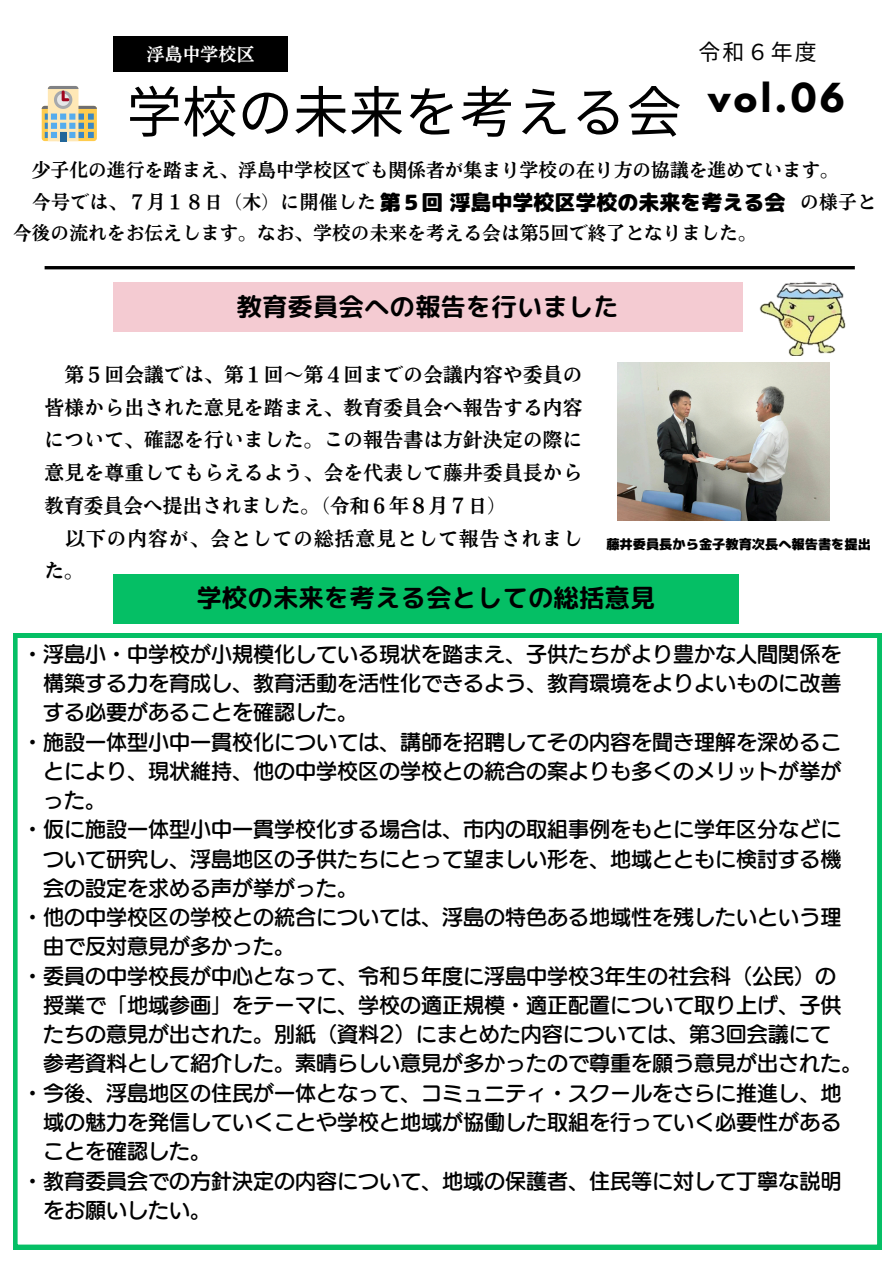
<style>
.page{position:relative;width:894px;height:1264px;background:#fff}
.page>*{position:absolute;margin:0;border:0;box-sizing:border-box;transform-origin:0 0}
.t1{font:55.5px "Noto Sans CJ Ksc";color:#000}
.t2{font:700 35.4px "League Spartan";color:#000}
.t3{font:25.5px "rounded mplus 1 p bold";color:#000}
.t4{font:21.9px "Noto Sans CJ Ksc";color:#000}
.t5{font:21px "Canva UD Marugo Large Pr 6 N DB";color:#000}
.t6{font:21px "rounded mplus 1 p black";color:#000}
.t7{font:19.65px "Nud Motoya Mincho Std W6";letter-spacing:.015em;color:#000}
.t8{font:19.65px "Nud Motoya Mincho Std W6";letter-spacing:.055em;color:#000}
.t9{font:18.75px/31.5px "Nud Motoya Mincho Std W6";color:#000}
.t10{font:18px "Nud Motoya Mincho Std W6";color:#fff}
.t11{font:13.2px "rounded mplus 1 p black";color:#000}
</style>
<div class="page">
<div style="left:113px;top:37px;width:174px;height:35px;background:#000"></div>
<hr style="left:45px;top:266px;width:809px;height:3px;background:#000">
<svg style="left:42px;top:86px;width:55px;height:55px"></svg>
<img style="left:759px;top:282px;width:87px;height:73px">
<div style="left:113px;top:282px;width:629px;height:49px;background:#f4cbd2"></div>
<div style="left:113px;top:573px;width:625px;height:50px;background:#05bf65"></div>
<svg style="left:13px;top:633px;width:867px;height:615px"></svg>
<img style="left:617px;top:362px;width:212px;height:159px">
<p class="t10" style="left:146px;top:45px;width:110px">浮島中学校区</p>
<p class="t4" style="left:698px;top:34px;width:118px">令和６年度</p>
<h3 class="t2" style="left:707px;top:80px;width:138px">vol.06</h3>
<h5 class="t1" style="left:126px;top:68px;width:552px">学校の未来を考える会</h5>
<h4 class="t9" style="left:32px;top:154px;width:808px">少子化の進行を踏まえ、浮島中学校区でも関係者が集まり学校の在り方の協議を進めています。今号では、７月１８日（木）に開催した</h4>
<h5 class="t6" style="left:379px;top:187px;width:407px">第５回浮島中学校区学校の未来を考える会</h5>
<h4 class="t9" style="left:799px;top:186px;width:78px">の様子と</h4>
<h4 class="t9" style="left:13px;top:217px;width:745px">今後の流れをお伝えします。なお、学校の未来を考える会は第5回で終了となりました。</h4>
<h4 class="t3" style="left:236px;top:288px;width:384px">教育委員会への報告を行いました</h4>
<p class="t7" style="left:64px;top:365px;width:519px">第５回会議では、第１回～第４回までの会議内容や委員の</p>
<p class="t7" style="left:45px;top:397px;width:539px">皆様から出された意見を踏まえ、教育委員会へ報告する内容</p>
<p class="t7" style="left:45px;top:430px;width:539px">について、確認を行いました。この報告書は方針決定の際に</p>
<p class="t7" style="left:45px;top:463px;width:539px">意見を尊重してもらえるよう、会を代表して藤井委員長から</p>
<p class="t7" style="left:45px;top:495px;width:464px">教育委員会へ提出されました。（令和６年８月７日）</p>
<p class="t8" style="left:65px;top:528px;width:518px">以下の内容が、会としての総括意見として報告されまし</p>
<p class="t7" style="left:45px;top:561px;width:41px">た。</p>
<h3 class="t11" style="left:606px;top:535px;width:266px">藤井委員長から金子教育次長へ報告書を提出</h3>
<h2 class="t3" style="left:196px;top:580px;width:460px">学校の未来を考える会としての総括意見</h2>
<h1 class="t5" style="left:22px;top:643px;width:820px">・浮島小・中学校が小規模化している現状を踏まえ、子供たちがより豊かな人間関係を</h1>
<h1 class="t5" style="left:43px;top:672px;width:799px">構築する力を育成し、教育活動を活性化できるよう、教育環境をよりよいものに改善</h1>
<h1 class="t5" style="left:43px;top:701px;width:316px">する必要があることを確認した。</h1>
<h1 class="t5" style="left:22px;top:731px;width:820px">・施設一体型小中一貫校化については、講師を招聘してその内容を聞き理解を深めるこ</h1>
<h1 class="t5" style="left:43px;top:760px;width:799px">とにより、現状維持、他の中学校区の学校との統合の案よりも多くのメリットが挙が</h1>
<h1 class="t5" style="left:43px;top:789px;width:64px">った。</h1>
<h1 class="t5" style="left:22px;top:818px;width:820px">・仮に施設一体型小中一貫学校化する場合は、市内の取組事例をもとに学年区分などに</h1>
<h1 class="t5" style="left:43px;top:848px;width:799px">ついて研究し、浮島地区の子供たちにとって望ましい形を、地域とともに検討する機</h1>
<h1 class="t5" style="left:43px;top:877px;width:316px">会の設定を求める声が挙がった。</h1>
<h1 class="t5" style="left:22px;top:906px;width:820px">・他の中学校区の学校との統合については、浮島の特色ある地域性を残したいという理</h1>
<h1 class="t5" style="left:43px;top:935px;width:253px">由で反対意見が多かった。</h1>
<h1 class="t5" style="left:22px;top:965px;width:815px">・委員の中学校長が中心となって、令和５年度に浮島中学校3年生の社会科（公民）の</h1>
<h1 class="t5" style="left:43px;top:994px;width:799px">授業で「地域参画」をテーマに、学校の適正規模・適正配置について取り上げ、子供</h1>
<h1 class="t5" style="left:43px;top:1023px;width:788px">たちの意見が出された。別紙（資料2）にまとめた内容については、第3回会議にて</h1>
<h1 class="t5" style="left:43px;top:1052px;width:820px">参考資料として紹介した。素晴らしい意見が多かったので尊重を願う意見が出された。</h1>
<h1 class="t5" style="left:22px;top:1082px;width:820px">・今後、浮島地区の住民が一体となって、コミュニティ・スクールをさらに推進し、地</h1>
<h1 class="t5" style="left:43px;top:1111px;width:799px">域の魅力を発信していくことや学校と地域が協働した取組を行っていく必要性がある</h1>
<h1 class="t5" style="left:43px;top:1140px;width:169px">ことを確認した。</h1>
<h1 class="t5" style="left:22px;top:1169px;width:820px">・教育委員会での方針決定の内容について、地域の保護者、住民等に対して丁寧な説明</h1>
<h1 class="t5" style="left:43px;top:1199px;width:169px">をお願いしたい。</h1>
</div>
